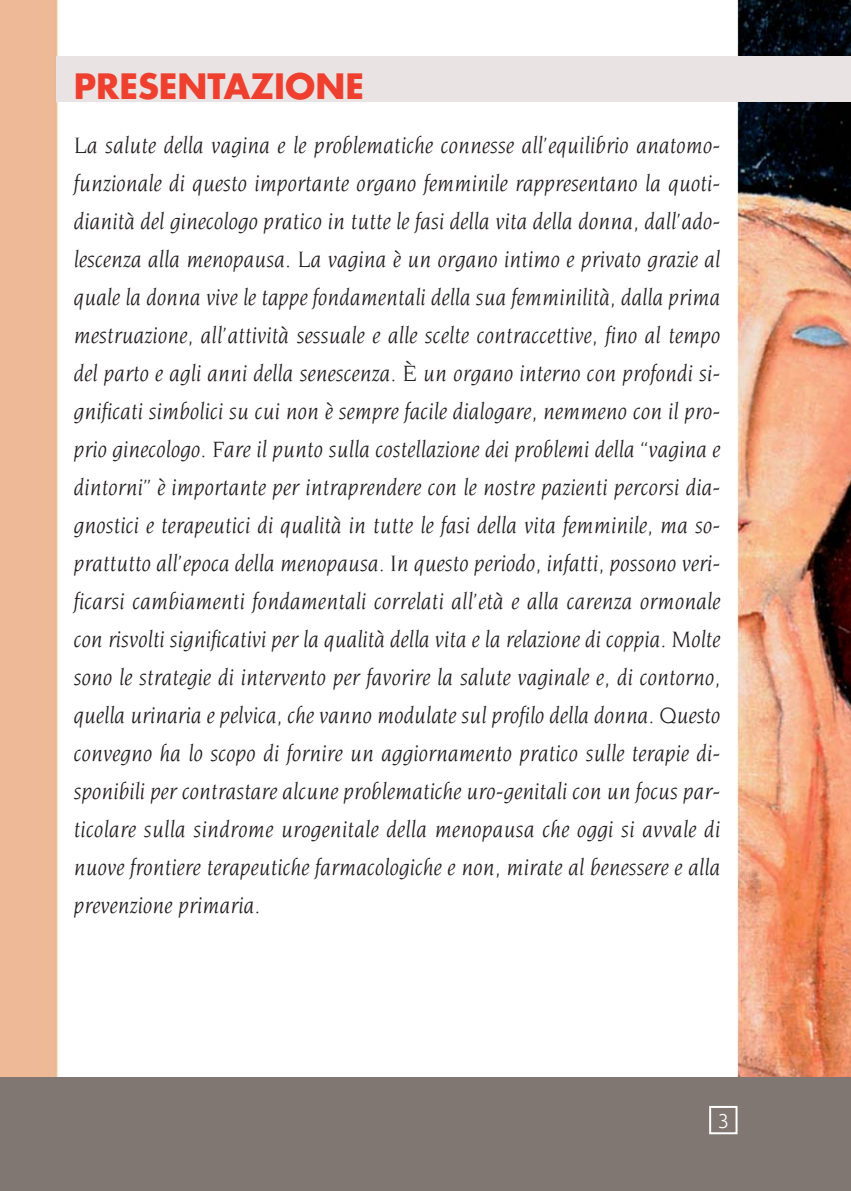
<style>
.page{position:relative;width:851px;height:1191px;background:#fff}
.page>*{position:absolute;margin:0;border:0;box-sizing:border-box;transform-origin:0 0}
.t1{font:700 34px "Futura";color:#ef402f}
.t2{font:italic 24px/38px "Novarese";color:#231f20;text-align:justify}
.t3{font:300 20px "Ubuntu";color:#fff}
</style>
<div class="page">
<img style="left:0;top:0;width:850px;height:1077px">
<div style="left:0;top:1077px;width:850px;height:114px;background:#807672"></div>
<div style="left:57px;top:57px;width:793px;height:45px;background:#e9e4e3"></div>
<div style="left:709px;top:1106px;width:28px;height:28px;border:2px solid #fff"></div>
<h1 class="t1" style="left:74px;top:71px;width:292px">PRESENTAZIONE</h1>
<p class="t2" style="left:74px;top:127px;width:648px">La salute della vagina e le problematiche connesse all’equilibrio anatomo&shy;funzionale di questo importante organo femminile rappresentano la quoti&shy;dianità del ginecologo pratico in tutte le fasi della vita della donna, dall’ado&shy;lescenza alla menopausa. La vagina è un organo intimo e privato grazie al quale la donna vive le tappe fondamentali della sua femminilità, dalla prima mestruazione, all’attività sessuale e alle scelte contraccettive, fino al tempo del parto e agli anni della senescenza. È un organo interno con profondi si&shy;gnificati simbolici su cui non è sempre facile dialogare, nemmeno con il pro&shy;prio ginecologo. Fare il punto sulla costellazione dei problemi della “vagina e dintorni” è importante per intraprendere con le nostre pazienti percorsi dia&shy;gnostici e terapeutici di qualità in tutte le fasi della vita femminile, ma so&shy;prattutto all’epoca della menopausa. In questo periodo, infatti, possono veri&shy;ficarsi cambiamenti fondamentali correlati all’età e alla carenza ormonale con risvolti significativi per la qualità della vita e la relazione di coppia. Molte sono le strategie di intervento per favorire la salute vaginale e, di contorno, quella urinaria e pelvica, che vanno modulate sul profilo della donna. Questo convegno ha lo scopo di fornire un aggiornamento pratico sulle terapie di&shy;sponibili per contrastare alcune problematiche uro-genitali con un focus par&shy;ticolare sulla sindrome urogenitale della menopausa che oggi si avvale di nuove frontiere terapeutiche farmacologiche e non, mirate al benessere e alla prevenzione primaria.</p>
<p class="t3" style="left:717px;top:1109px;width:13px">3</p>
</div>
